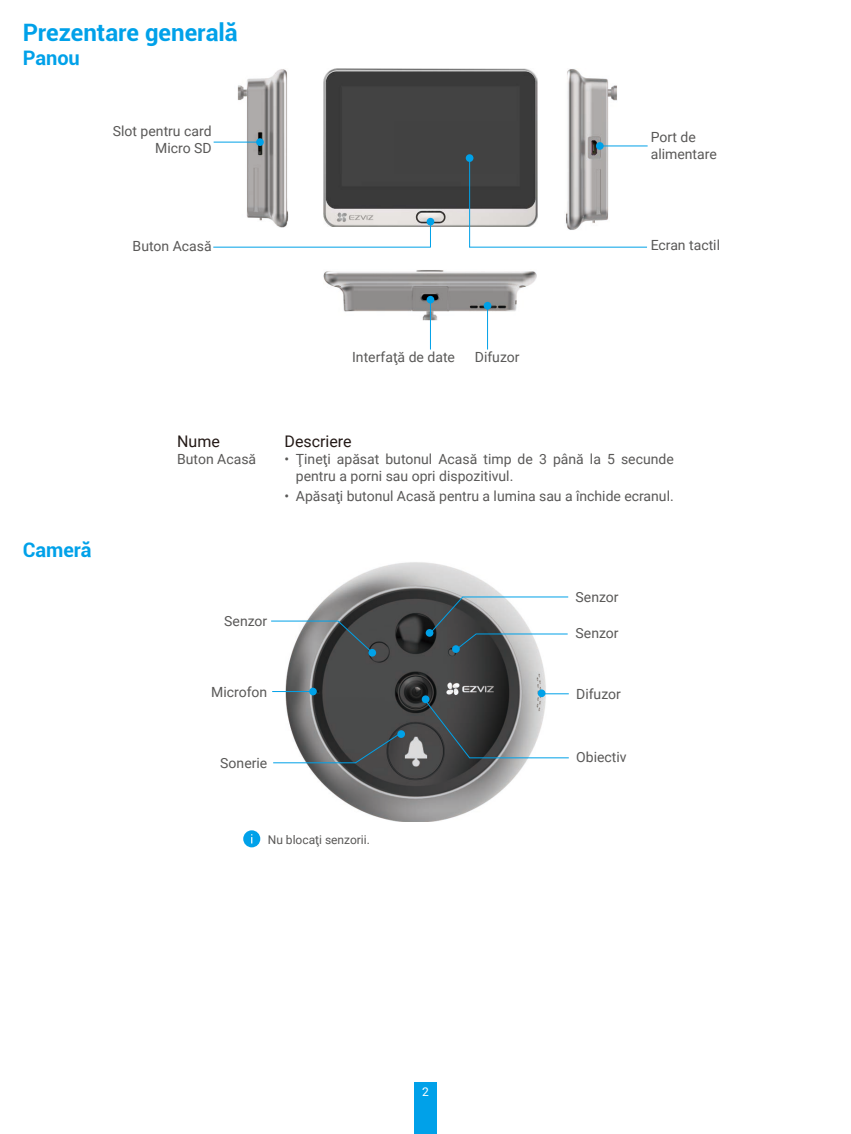
<style>
.page{position:relative;width:851px;height:1134px;background:#fff}
.page>*{position:absolute;margin:0;border:0;box-sizing:border-box;transform-origin:0 0}
.t1{font:700 24px "Roboto";color:#00a1e9}
.t2{font:700 20px "Roboto";color:#00a1e9}
.t3{font:16px "Roboto";color:#231916}
.t4{font:14px/16.8px "Roboto";color:#595857}
.t5{font:12px "Roboto";color:#595857}
.t6{font:12px "Roboto";color:#fff}
</style>
<div class="page">
<div style="left:414px;top:1083px;width:23px;height:51px;background:#00a1e9"></div>
<img style="left:234px;top:69px;width:55px;height:159px">
<img style="left:565px;top:69px;width:52px;height:161px">
<img style="left:323px;top:270px;width:213px;height:50px">
<img style="left:323px;top:69px;width:214px;height:158px">
<hr style="left:602px;top:145px;width:45px;height:1px;background:#00a1e8">
<div style="left:596px;top:142px;width:7px;height:8px;background:#00a1e8;border-radius:50%"></div>
<svg style="left:430px;top:226px;width:1px;height:21px"></svg>
<hr style="left:469px;top:161px;width:1px;height:86px;background:#00a1e8">
<div style="left:426px;top:218px;width:8px;height:8px;background:#00a1e8;border-radius:50%"></div>
<div style="left:465px;top:154px;width:8px;height:8px;background:#00a1e8;border-radius:50%"></div>
<hr style="left:430px;top:302px;width:1px;height:47px;background:#00a1e8">
<div style="left:426px;top:296px;width:8px;height:8px;background:#00a1e8;border-radius:50%"></div>
<hr style="left:487px;top:308px;width:1px;height:41px;background:#00a1e8">
<div style="left:483px;top:302px;width:8px;height:8px;background:#00a1e8;border-radius:50%"></div>
<hr style="left:213px;top:142px;width:45px;height:1px;background:#00a1e8">
<div style="left:256px;top:138px;width:8px;height:8px;background:#00a1e8;border-radius:50%"></div>
<hr style="left:213px;top:247px;width:217px;height:1px;background:#00a1e8">
<hr style="left:469px;top:247px;width:178px;height:1px;background:#00a1e8">
<img style="left:285px;top:562px;width:261px;height:260px">
<svg style="left:425px;top:629px;width:8px;height:8px"></svg>
<div style="left:421px;top:695px;width:8px;height:8px;background:#00a1e8;border-radius:50%"></div>
<svg style="left:545px;top:693px;width:23px;height:1px"></svg>
<div style="left:537px;top:689px;width:8px;height:8px;background:#00a1e8;border-radius:50%"></div>
<div style="left:452px;top:645px;width:7px;height:8px;background:#00a1e8;border-radius:50%"></div>
<svg style="left:425px;top:700px;width:144px;height:59px"></svg>
<div style="left:368px;top:649px;width:8px;height:8px;background:#00a1e8;border-radius:50%"></div>
<hr style="left:272px;top:691px;width:39px;height:1px;background:#00a1e8">
<div style="left:309px;top:688px;width:8px;height:7px;background:#00a1e8;border-radius:50%"></div>
<svg style="left:271px;top:620px;width:101px;height:32px"></svg>
<div style="left:397px;top:730px;width:8px;height:8px;background:#00a1e8;border-radius:50%"></div>
<svg style="left:273px;top:733px;width:127px;height:31px"></svg>
<svg style="left:430px;top:596px;width:139px;height:54px"></svg>
<div style="left:243px;top:830px;width:17px;height:17px;background:#00a1e9;border-radius:50%"></div>
<h1 class="t1" style="left:23px;top:15px;width:217px">Prezentare generală</h1>
<h2 class="t2" style="left:23px;top:43px;width:59px">Panou</h2>
<p class="t4" style="left:113px;top:122px;width:100px;text-align:right">Slot pentru card<br>Micro SD</p>
<p class="t4" style="left:133px;top:237px;width:80px">Buton Acasă</p>
<p class="t4" style="left:352px;top:348px;width:104px">Interfaţă de date</p>
<p class="t4" style="left:475px;top:348px;width:46px">Difuzor</p>
<p class="t4" style="left:650px;top:128px;width:68px">Port de alimentare</p>
<p class="t4" style="left:650px;top:236px;width:71px">Ecran tactil</p>
<h2 class="t2" style="left:23px;top:536px;width:70px">Cameră</h2>
<p class="t3" style="left:177px;top:430px;width:44px">Nume</p>
<p class="t3" style="left:284px;top:430px;width:69px">Descriere</p>
<p class="t4" style="left:177px;top:450px;width:80px">Buton Acasă</p>
<p class="t4" style="left:296px;top:450px;width:379px;text-indent:-11px">• Ţineţi apăsat butonul Acasă timp de 3 până la 5 secunde pentru a porni sau opri dispozitivul.</p>
<p class="t4" style="left:284px;top:487px;width:390px">• Apăsaţi butonul Acasă pentru a lumina sau a închide ecranul.</p>
<p class="t4" style="left:224px;top:612px;width:44px">Senzor</p>
<p class="t4" style="left:211px;top:683px;width:58px">Microfon</p>
<p class="t4" style="left:220px;top:754px;width:48px">Sonerie</p>
<p class="t5" style="left:268px;top:831px;width:104px">Nu blocaţi senzorii.</p>
<p class="t4" style="left:575px;top:588px;width:44px">Senzor</p>
<p class="t4" style="left:575px;top:624px;width:44px">Senzor</p>
<p class="t4" style="left:576px;top:685px;width:46px">Difuzor</p>
<p class="t4" style="left:576px;top:748px;width:52px">Obiectiv</p>
<p class="t6" style="left:422px;top:1084px;width:8px">2</p>
</div>
